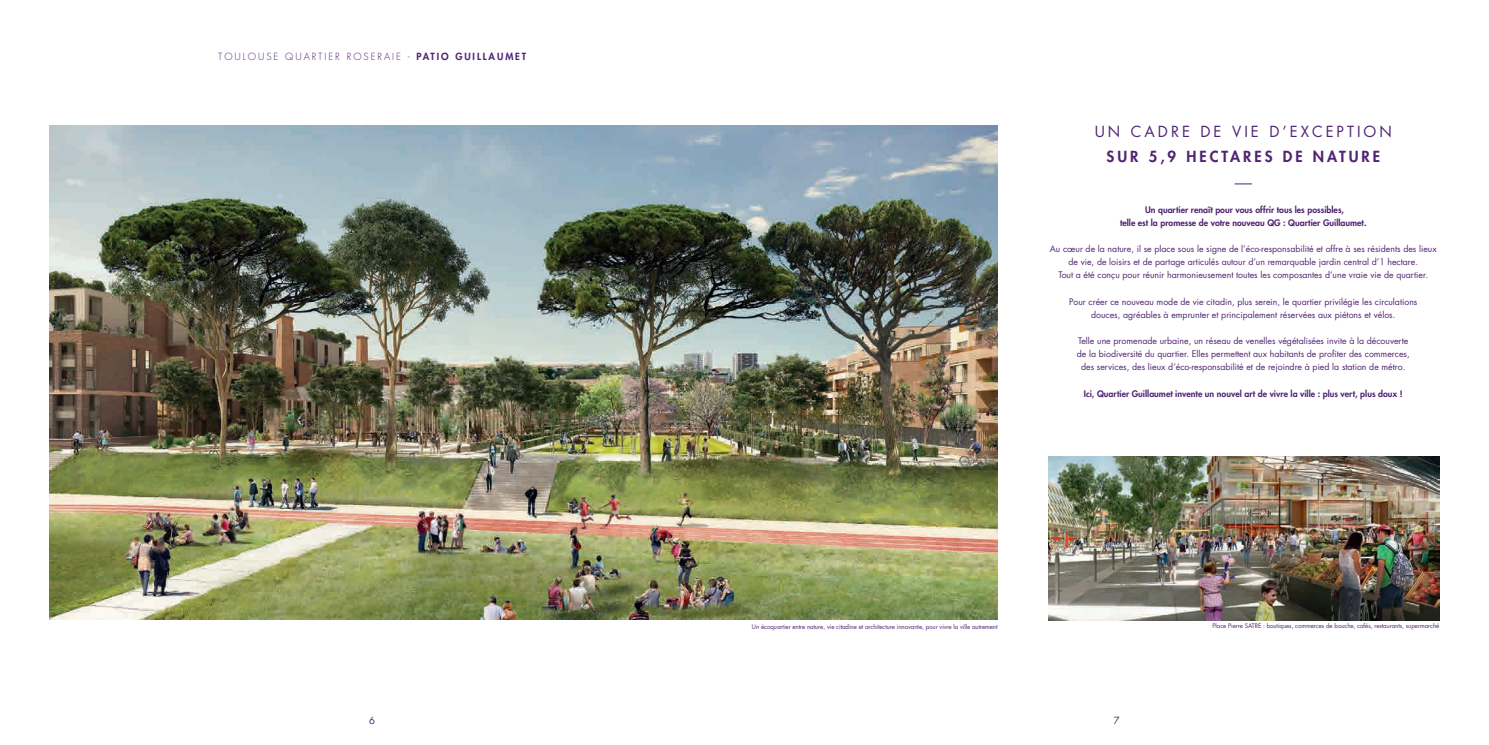
<style>
.page{position:relative;width:1489px;height:745px;background:#fff}
.page>*{position:absolute;margin:0;border:0;box-sizing:border-box;transform-origin:0 0}
.t1{font:14.88px "Futura Std";letter-spacing:.2em;color:#512472}
.t2{font:800 14.88px "Futura Std";letter-spacing:.2em;color:#512472}
.t3{font:300 9.62px "Futura Std";letter-spacing:.2em;color:#512472}
.t4{font:9.62px "Futura Std";color:#512472}
.t5{font:8.75px/13.1px "Futura Std";color:#512472;text-align:center}
.t6{font:800 8.75px/13.1px "Futura Std";color:#512472;text-align:center}
.t7{font:6.12px "Futura Std";letter-spacing:-.01em;color:#512472}
.s1{font-weight:800}
</style>
<div class="page">
<svg style="left:1234px;top:183px;width:17px;height:1px"></svg>
<img style="left:50px;top:125px;width:947px;height:494px">
<img style="left:1048px;top:456px;width:391px;height:163px">
<p class="t3" style="left:218px;top:50px;width:309px">TOULOUSE QUARTIER ROSERAIE - <span class="s1">PATIO GUILLAUMET</span></p>
<p class="t1" style="left:1094px;top:122px;width:298px">UN CADRE DE VIE D’EXCEPTION</p>
<p class="t2" style="left:1106px;top:147px;width:275px">SUR 5,9 HECTARES DE NATURE</p>
<p class="t6" style="left:1119px;top:203px;width:248px">Un quartier renaît pour vous offrir tous les possibles,<br>telle est la promesse de votre nouveau QG : Quartier Guillaumet.</p>
<p class="t5" style="left:1049px;top:242px;width:388px">Au cœur de la nature, il se place sous le signe de l’éco-responsabilité et offre à ses résidents des lieux de vie, de loisirs et de partage articulés autour d’un remarquable jardin central d’1 hectare.</p>
<p class="t5" style="left:1058px;top:268px;width:371px">Tout a été conçu pour réunir harmonieusement toutes les composantes d’une vraie vie de quartier.</p>
<p class="t5" style="left:1069px;top:295px;width:350px">Pour créer ce nouveau mode de vie citadin, plus serein, le quartier privilégie les circulations douces, agréables à emprunter et principalement réservées aux piétons et vélos.</p>
<p class="t5" style="left:1076px;top:334px;width:334px">Telle une promenade urbaine, un réseau de venelles végétalisées invite à la découverte de la biodiversité du quartier. Elles permettent aux habitants de profiter des commerces, des services, des lieux d’éco-responsabilité et de rejoindre à pied la station de métro.</p>
<p class="t6" style="left:1083px;top:386px;width:320px">Ici, Quartier Guillaumet invente un nouvel art de vivre la ville : plus vert, plus doux !</p>
<p class="t7" style="left:752px;top:622px;width:247px">Un écoquartier entre nature, vie citadine et architecture innovante, pour vivre la ville autrement</p>
<p class="t7" style="left:1212px;top:621px;width:228px">Place Pierre SATRE : boutiques, commerces de bouche, cafés, restaurants, supermarché</p>
<p class="t4" style="left:369px;top:714px;width:7px">6</p>
<p class="t4" style="left:1113px;top:714px;width:7px">7</p>
</div>
